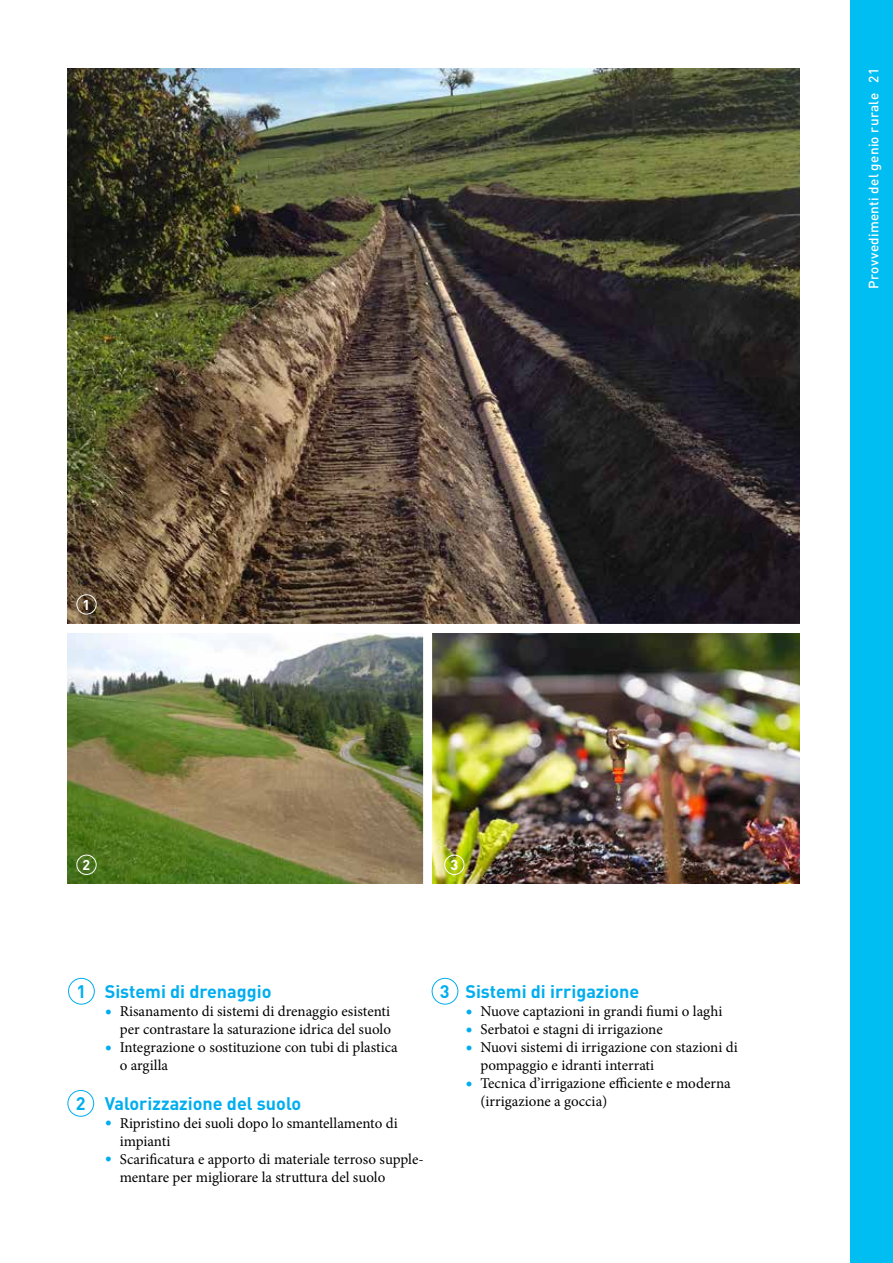
<style>
.page{position:relative;width:893px;height:1263px;background:#fff}
.page>*{position:absolute;margin:0;border:0;box-sizing:border-box;transform-origin:0 0}
.t1{font:700 18px "DIN";color:#00aeef}
.t2{font:15px/18px "Minion Pro";color:#000}
.t3{font:700 14.1px "DIN";color:#fff}
.t4{font:500 13.5px "DIN";letter-spacing:.02em;color:#fff}
.s1{font-family:"DIN";font-weight:700;color:#00aeef}
</style>
<div class="page">
<div style="left:850px;top:0;width:43px;height:1263px;background:#00bdf2"></div>
<img style="left:67px;top:634px;width:356px;height:250px">
<img style="left:432px;top:634px;width:368px;height:250px">
<img style="left:67px;top:68px;width:733px;height:556px">
<div style="left:76px;top:855px;width:21px;height:20px;border:1px solid #fff;border-radius:50%"></div>
<div style="left:444px;top:855px;width:20px;height:20px;border:1px solid #fff;border-radius:50%"></div>
<div style="left:76px;top:594px;width:21px;height:20px;border:1px solid #fff;border-radius:50%"></div>
<div style="left:68px;top:978px;width:27px;height:27px;border:1px solid #00aeef;border-radius:50%"></div>
<div style="left:432px;top:978px;width:26px;height:27px;border:1px solid #00aeef;border-radius:50%"></div>
<div style="left:67px;top:1090px;width:27px;height:27px;border:1px solid #00aeef;border-radius:50%"></div>
<p class="t3" style="left:83px;top:595px;width:9px">1</p>
<p class="t3" style="left:83px;top:856px;width:9px">2</p>
<p class="t3" style="left:450px;top:856px;width:9px">3</p>
<p class="t1" style="left:76px;top:979px;width:11px">1</p>
<p class="t1" style="left:440px;top:979px;width:11px">3</p>
<p class="t1" style="left:105px;top:980px;width:168px">Sistemi di drenaggio</p>
<p class="t2" style="left:105px;top:1002px;width:288px;text-align:right"><span class="s1">•</span> Risanamento di sistemi di drenaggio esistenti per contrastare la saturazione idrica del suolo</p>
<p class="t2" style="left:120px;top:1038px;width:280px;text-indent:-15px"><span class="s1">•</span> Integrazione o sostituzione con tubi di plastica o argilla</p>
<p class="t1" style="left:105px;top:1091px;width:198px">Valorizzazione del suolo</p>
<p class="t2" style="left:120px;top:1114px;width:280px;text-indent:-15px"><span class="s1">•</span> Ripristino dei suoli dopo lo smantellamento di impianti</p>
<p class="t2" style="left:120px;top:1150px;width:306px;text-indent:-15px"><span class="s1">•</span> Scarificatura e apporto di materiale terroso supple&shy;mentare per migliorare la struttura del suolo</p>
<p class="t1" style="left:76px;top:1092px;width:11px">2</p>
<p class="t1" style="left:465px;top:980px;width:176px">Sistemi di irrigazione</p>
<p class="t2" style="left:465px;top:1002px;width:258px"><span class="s1">•</span> Nuove captazioni in grandi fiumi o laghi</p>
<p class="t2" style="left:465px;top:1020px;width:199px"><span class="s1">•</span> Serbatoi e stagni di irrigazione</p>
<p class="t2" style="left:480px;top:1038px;width:259px;text-indent:-15px"><span class="s1">•</span> Nuovi sistemi di irrigazione con stazioni di pompaggio e idranti interrati</p>
<p class="t2" style="left:480px;top:1074px;width:252px;text-indent:-15px"><span class="s1">•</span> Tecnica d’irrigazione efficiente e moderna (irrigazione a goccia)</p>
<p class="t4" style="left:865px;top:289px;width:222px;rotate:-90deg">Provvedimenti del genio rurale 21</p>
<p class="t4" style="left:865px;top:201px;width:110px;rotate:-90deg">Gesamtübersicht</p>
</div>
